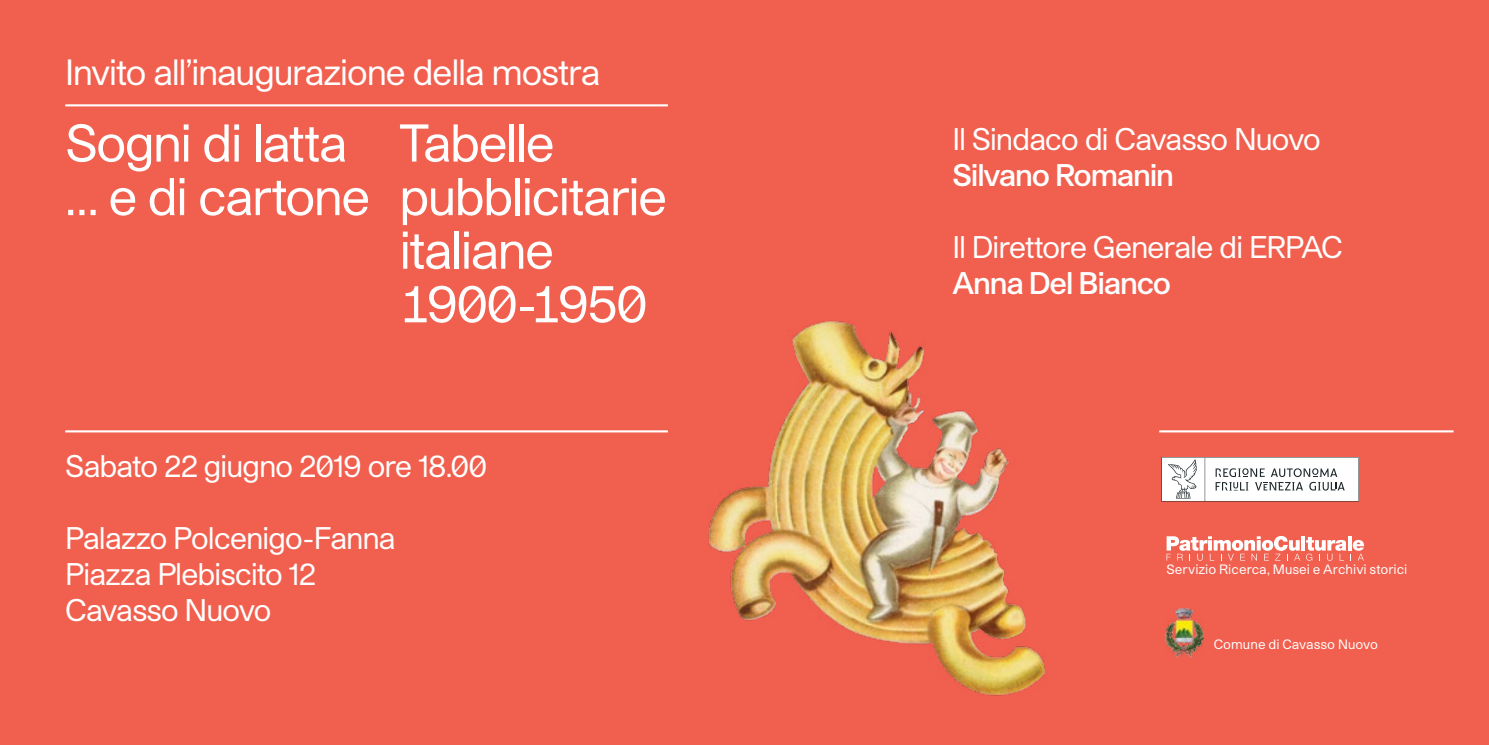
<style>
.page{position:relative;width:1489px;height:745px;background:#fff}
.page>*{position:absolute;margin:0;border:0;box-sizing:border-box;transform-origin:0 0}
.t1{font:50.75px/53.5px "Studio Pro Normale";letter-spacing:-.045em;color:#fff}
.t2{font:35px "Studio Pro Normale";letter-spacing:-.04em;color:#fff}
.t3{font:30px/36px "Studio Pro Normale";letter-spacing:-.04em;color:#fff}
.t4{font:30px "Studio Pro Neretto";letter-spacing:-.04em;color:#fff}
.t5{font:13px "Studio Pro Normale";letter-spacing:.005em;color:#fff}
</style>
<div class="page">
<div style="left:0;top:0;width:1488px;height:744px;background:#f15f4e"></div>
<img style="left:708px;top:320px;width:337px;height:376px">
<hr style="left:65px;top:104px;width:603px;height:2px;background:#fff">
<hr style="left:65px;top:430px;width:603px;height:2px;background:#fff">
<hr style="left:1159px;top:430px;width:294px;height:2px;background:#fff">
<img style="left:1165px;top:608px;width:38px;height:48px">
<svg style="left:1166px;top:536px;width:197px;height:24px"></svg>
<svg style="left:1161px;top:457px;width:197px;height:44px;background:#e5e5e6"></svg>
<p class="t2" style="left:65px;top:50px;width:536px">Invito all’inaugurazione della mostra</p>
<h1 class="t1" style="left:65px;top:115px;width:307px">Sogni di latta … e di cartone</h1>
<h1 class="t1" style="left:399px;top:115px;width:270px">Tabelle pubblicitarie italiane<br>1900‑1950</h1>
<p class="t3" style="left:65px;top:447px;width:423px">Sabato 22 giugno 2019 ore 18.00</p>
<p class="t3" style="left:65px;top:519px;width:332px">Palazzo Polcenigo-Fanna<br>Piazza Plebiscito 12<br>Cavasso Nuovo</p>
<p class="t3" style="left:952px;top:120px;width:370px">Il Sindaco di Cavasso Nuovo</p>
<p class="t4" style="left:952px;top:155px;width:223px">Silvano Romanin</p>
<p class="t3" style="left:952px;top:228px;width:392px">Il Direttore Generale di ERPAC</p>
<p class="t4" style="left:952px;top:263px;width:220px">Anna Del Bianco</p>
<p class="t5" style="left:1166px;top:560px;width:242px">Servizio Ricerca, Musei e Archivi storici</p>
<p class="t5" style="left:1213px;top:635px;width:166px">Comune di Cavasso Nuovo</p>
</div>
